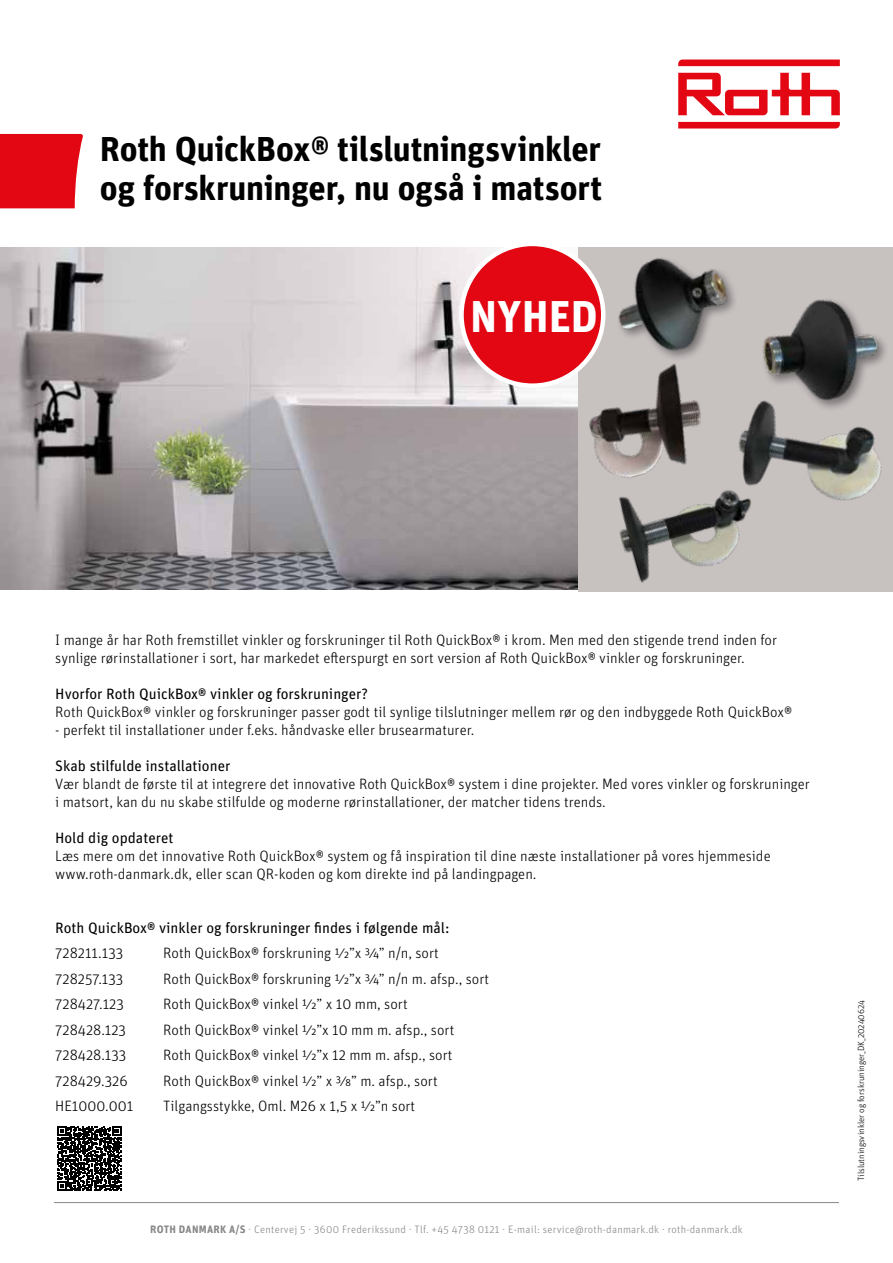
<style>
.page{position:relative;width:893px;height:1263px;background:#fff}
.page>*{position:absolute;margin:0;border:0;box-sizing:border-box;transform-origin:0 0}
.t1{font:700 44.4px "Unit OT";color:#fff}
.t2{font:700 34.5px/39px "Unit OT";letter-spacing:-.005em;color:#000}
.t3{font:300 15px/18px "Unit OT";color:#000}
.t4{font:15px "Unit OT";color:#000}
.t5{font:300 10.8px "Unit OT";letter-spacing:.025em;color:#878787}
.t6{font:300 9px "Unit OT";color:#000}
.s1{font-weight:700}
</style>
<div class="page">
<img style="left:0;top:247px;width:578px;height:343px">
<svg style="left:0;top:134px;width:83px;height:74px;background:#e41622"></svg>
<svg style="left:678px;top:122px;width:162px;height:7px"></svg>
<svg style="left:678px;top:60px;width:162px;height:6px"></svg>
<svg style="left:678px;top:73px;width:162px;height:42px"></svg>
<hr style="left:54px;top:1202px;width:785px;height:1px;background:#878787">
<div style="left:578px;top:247px;width:315px;height:345px;background:#c7c1c0"></div>
<div style="left:461px;top:244px;width:142px;height:142px;background:#e30613;border-radius:50%"></div>
<div style="left:459px;top:242px;width:146px;height:146px;border:4px solid #fff;border-radius:50%"></div>
<img style="left:763px;top:299px;width:123px;height:76px">
<img style="left:591px;top:258px;width:144px;height:93px">
<img style="left:738px;top:375px;width:144px;height:126px">
<img style="left:619px;top:463px;width:148px;height:120px">
<img style="left:575px;top:351px;width:150px;height:164px">
<svg style="left:57px;top:1127px;width:64px;height:63px"></svg>
<h2 class="t2" style="left:100px;top:129px;width:504px">Roth QuickBox® tilslutningsvinkler og forskruninger, nu også i matsort</h2>
<h1 class="t1" style="left:470px;top:288px;width:129px">NYHED</h1>
<p class="t3" style="left:55px;top:630px;width:723px">I mange år har Roth fremstillet vinkler og forskruninger til Roth QuickBox® i krom. Men med den stigende trend inden for synlige rørinstallationer i sort, har markedet efterspurgt en sort version af Roth QuickBox® vinkler og forskruninger.</p>
<p class="t4" style="left:55px;top:684px;width:314px">Hvorfor Roth QuickBox® vinkler og forskruninger?</p>
<p class="t3" style="left:55px;top:702px;width:738px">Roth QuickBox® vinkler og forskruninger passer godt til synlige tilslutninger mellem rør og den indbyggede Roth QuickBox®</p>
<p class="t3" style="left:55px;top:720px;width:421px">- perfekt til installationer under f.eks. håndvaske eller brusearmaturer.</p>
<p class="t4" style="left:55px;top:756px;width:177px">Skab stilfulde installationer</p>
<p class="t3" style="left:55px;top:774px;width:756px">Vær blandt de første til at integrere det innovative Roth QuickBox® system i dine projekter. Med vores vinkler og forskruninger i matsort, kan du nu skabe stilfulde og moderne rørinstallationer, der matcher tidens trends.</p>
<p class="t4" style="left:55px;top:828px;width:120px">Hold dig opdateret</p>
<p class="t3" style="left:55px;top:846px;width:717px">Læs mere om det innovative Roth QuickBox® system og få inspiration til dine næste installationer på vores hjemmeside www.roth-danmark.dk, eller scan QR-koden og kom direkte ind på landingpagen.</p>
<p class="t4" style="left:55px;top:918px;width:396px">Roth QuickBox® vinkler og forskruninger findes i følgende mål:</p>
<p class="t3" style="left:55px;top:944px;width:69px">728211.133</p>
<p class="t3" style="left:163px;top:944px;width:277px">Roth QuickBox® forskruning ½”x ¾” n/n, sort</p>
<p class="t3" style="left:55px;top:969px;width:70px">728257.133</p>
<p class="t3" style="left:163px;top:969px;width:327px">Roth QuickBox® forskruning ½”x ¾” n/n m. afsp., sort</p>
<p class="t3" style="left:55px;top:995px;width:70px">728427.123</p>
<p class="t3" style="left:163px;top:995px;width:246px">Roth QuickBox® vinkel ½” x 10 mm, sort</p>
<p class="t3" style="left:55px;top:1020px;width:72px">728428.123</p>
<p class="t3" style="left:163px;top:1020px;width:293px">Roth QuickBox® vinkel ½”x 10 mm m. afsp., sort</p>
<p class="t3" style="left:55px;top:1046px;width:73px">728428.133</p>
<p class="t3" style="left:163px;top:1046px;width:291px">Roth QuickBox® vinkel ½”x 12 mm m. afsp., sort</p>
<p class="t3" style="left:55px;top:1071px;width:74px">728429.326</p>
<p class="t3" style="left:163px;top:1071px;width:276px">Roth QuickBox® vinkel ½” x ⅜” m. afsp., sort</p>
<p class="t3" style="left:55px;top:1097px;width:79px">HE1000.001</p>
<p class="t3" style="left:163px;top:1097px;width:254px">Tilgangsstykke, Oml. M26 x 1,5 x ½”n sort</p>
<p class="t5" style="left:150px;top:1222px;width:594px"><span class="s1">ROTH DANMARK A/S</span> · Centervej 5 · 3600 Frederikssund · Tlf. +45 4738 0121 · E-mail: service@roth-danmark.dk · roth-danmark.dk</p>
<p class="t6" style="left:856px;top:1181px;width:183px;rotate:-90deg">Tilslutningsvinkler og forskruninger_DK_20240624</p>
</div>
